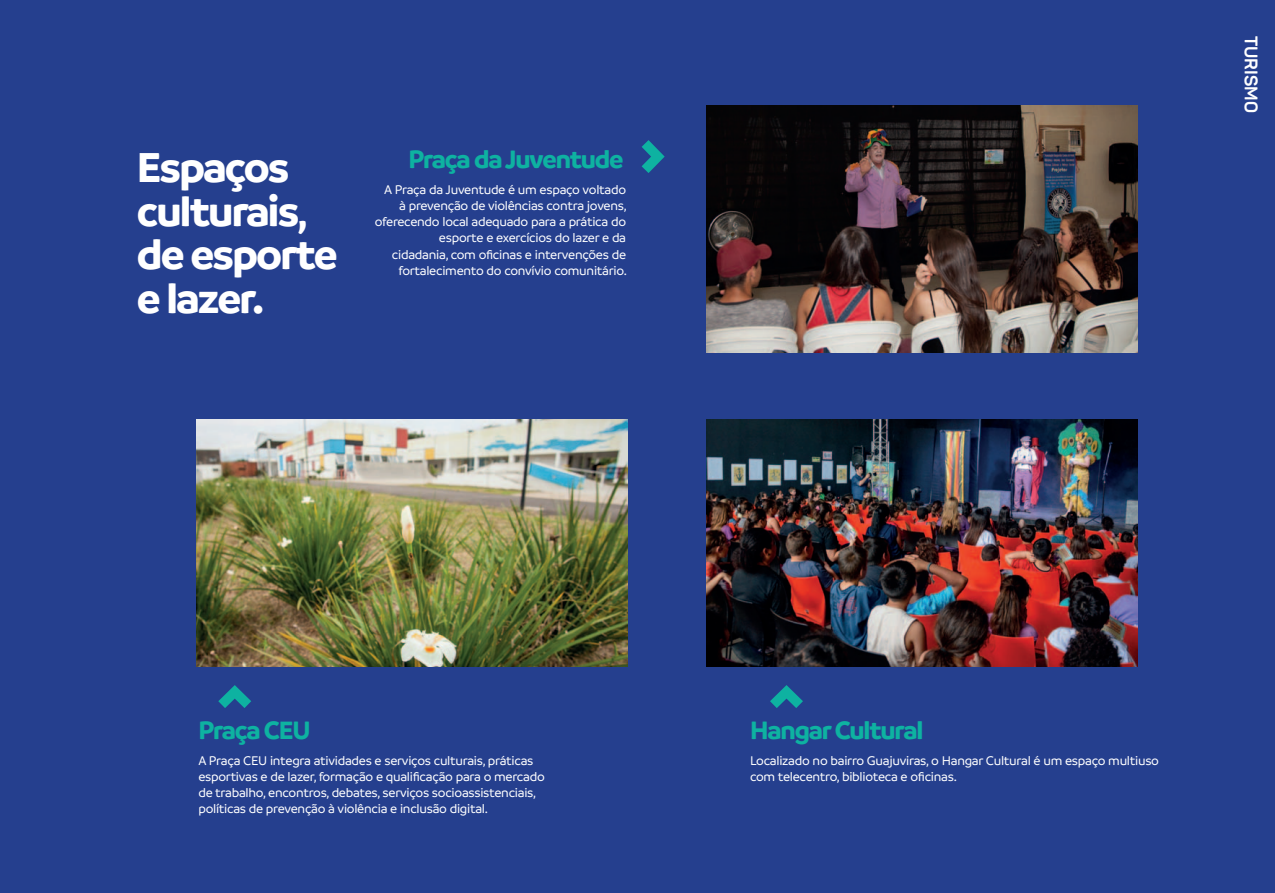
<style>
.page{position:relative;width:1275px;height:893px;background:#fff}
.page>*{position:absolute;margin:0;border:0;box-sizing:border-box;transform-origin:0 0}
.NOMES_AZUL{font:700 45px/43.5px "Branding";letter-spacing:-.04em;color:#fff}
.NOMES{font:700 27px "Branding";letter-spacing:-.04em;color:#0eb2a1}
.t1{font:700 18px "Panton";color:#fff}
.t2{font:500 13.5px/16.2px "Branding";letter-spacing:-.02em;color:#fff;text-align:right}
</style>
<div class="page">
<div style="left:0;top:0;width:1275px;height:892px;background:#253f8e"></div>
<svg style="left:641px;top:140px;width:23px;height:33px"></svg>
<svg style="left:218px;top:685px;width:33px;height:22px"></svg>
<svg style="left:770px;top:685px;width:33px;height:22px"></svg>
<img style="left:197px;top:419px;width:431px;height:247px">
<img style="left:707px;top:106px;width:431px;height:246px">
<img style="left:707px;top:419px;width:431px;height:247px">
<p class="NOMES_AZUL" style="left:137px;top:145px;width:173px">Espaços culturais,</p>
<p class="NOMES_AZUL" style="left:137px;top:232px;width:203px">de esporte e lazer.</p>
<p class="NOMES" style="left:408px;top:144px;width:217px">Praça da Juventude</p>
<p class="t2" style="left:375px;top:181px;width:253px">A Praça da Juventude é um espaço voltado à prevenção de violências contra jovens, oferecendo local adequado para a prática do esporte e exercícios do lazer e da</p>
<p class="t2" style="left:392px;top:246px;width:236px;text-align:center">cidadania, com oficinas e intervenções de fortalecimento do convívio comunitário.</p>
<p class="t1" style="left:1262px;top:36px;width:79px;rotate:90deg">TURISMO</p>
<p class="NOMES" style="left:198px;top:714px;width:114px">Praça CEU</p>
<p class="NOMES" style="left:750px;top:714px;width:175px">Hangar Cultural</p>
<p class="t2" style="left:198px;top:752px;width:336px">A Praça CEU integra atividades e serviços culturais, práticas</p>
<p class="t2" style="left:198px;top:768px;width:348px">esportivas e de lazer, formação e qualificação para o mercado</p>
<p class="t2" style="left:198px;top:784px;width:339px">de trabalho, encontros, debates, serviços socioassistenciais,</p>
<p class="t2" style="left:198px;top:800px;width:291px">políticas de prevenção à violência e inclusão digital.</p>
<p class="t2" style="left:750px;top:752px;width:410px;text-align:left">Localizado no bairro Guajuviras, o Hangar Cultural é um espaço multiuso com telecentro, biblioteca e oficinas.</p>
</div>
